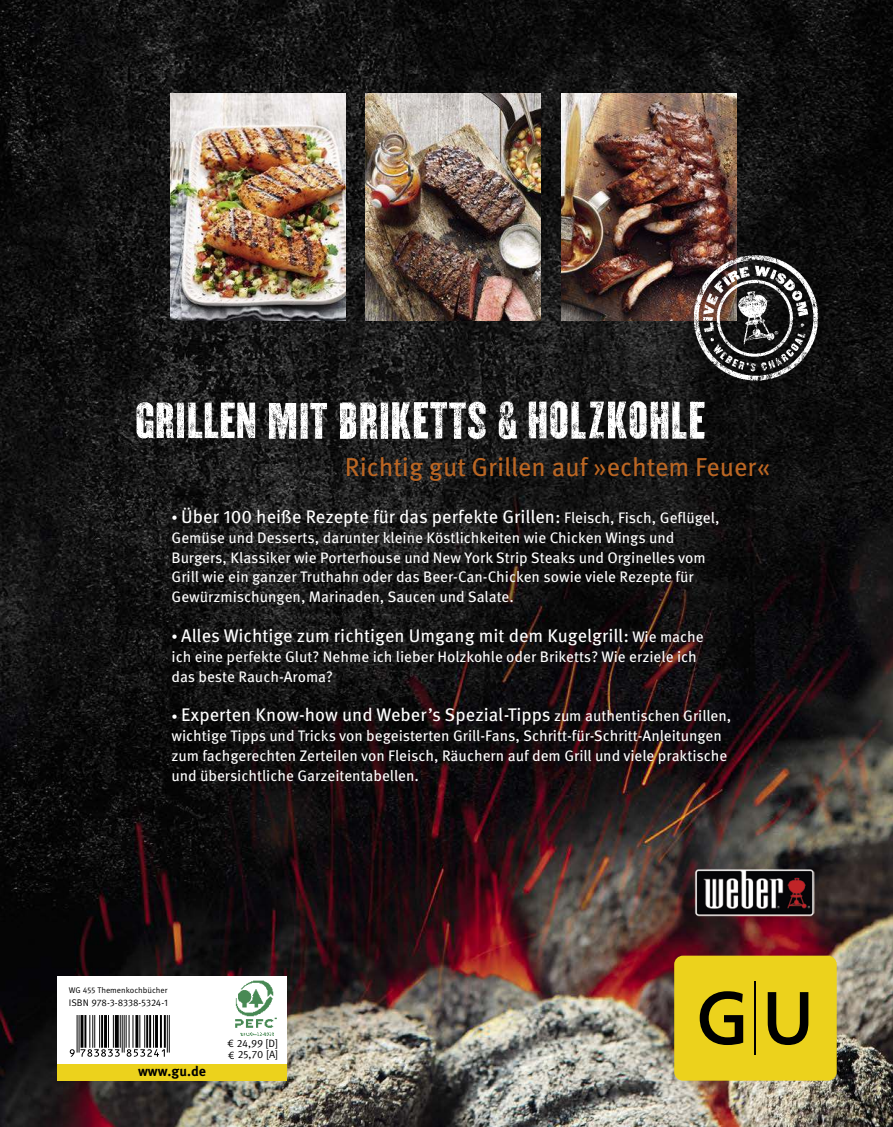
<style>
.page{position:relative;width:893px;height:1127px;background:#fff}
.page>*{position:absolute;margin:0;border:0;box-sizing:border-box;transform-origin:0 0}
.t1{font:25.95px "Meta OT";color:#bb6623}
.t2{font:18.3px "Meta OT";color:#fff}
.t3{font:15.3px/19.8px "Meta OT";color:#fff}
.t4{font:700 13.95px "Meta OT";color:#000}
.t5{font:10.65px/11.7px "Meta OT Norm";letter-spacing:-.01em;color:#000}
.t6{font:9.6px "Meta OT Norm";letter-spacing:-.01em;color:#000}
.t7{font:8.25px "Meta OT Norm";color:#000}
.s1{font-size:12.15px}
.s2{font-size:15.3px}
</style>
<div class="page">
<img style="left:0;top:0;width:893px;height:1127px">
<img style="left:170px;top:94px;width:175px;height:227px">
<img style="left:561px;top:94px;width:175px;height:227px">
<img style="left:366px;top:94px;width:175px;height:227px">
<img style="left:691px;top:253px;width:130px;height:129px">
<img style="left:135px;top:401px;width:124px;height:40px">
<img style="left:267px;top:400px;width:62px;height:39px">
<img style="left:333px;top:400px;width:159px;height:41px">
<img style="left:497px;top:397px;width:22px;height:45px">
<img style="left:523px;top:401px;width:190px;height:43px">
<img style="left:695px;top:868px;width:120px;height:48px">
<div style="left:57px;top:976px;width:230px;height:104px;background:#fff"></div>
<div style="left:674px;top:955px;width:163px;height:125px;background:#ecd21c;border-radius:9px"></div>
<svg style="left:700px;top:991px;width:43px;height:54px"></svg>
<svg style="left:768px;top:992px;width:40px;height:53px"></svg>
<hr style="left:755px;top:981px;width:1px;height:74px;background:#000">
<hr style="left:169px;top:1015px;width:1px;height:37px;background:#000">
<hr style="left:167px;top:1015px;width:1px;height:37px;background:#000">
<hr style="left:164px;top:1015px;width:2px;height:33px;background:#000">
<hr style="left:160px;top:1015px;width:2px;height:33px;background:#000">
<hr style="left:155px;top:1015px;width:3px;height:33px;background:#000">
<hr style="left:153px;top:1015px;width:1px;height:33px;background:#000">
<hr style="left:149px;top:1015px;width:2px;height:33px;background:#000">
<hr style="left:146px;top:1015px;width:2px;height:33px;background:#000">
<hr style="left:144px;top:1015px;width:1px;height:33px;background:#000">
<hr style="left:139px;top:1015px;width:1px;height:33px;background:#000">
<hr style="left:135px;top:1015px;width:3px;height:33px;background:#000">
<hr style="left:132px;top:1015px;width:1px;height:33px;background:#000">
<hr style="left:129px;top:1015px;width:1px;height:33px;background:#000">
<hr style="left:126px;top:1015px;width:1px;height:33px;background:#000">
<hr style="left:124px;top:1015px;width:1px;height:37px;background:#000">
<hr style="left:122px;top:1015px;width:1px;height:37px;background:#000">
<hr style="left:120px;top:1015px;width:1px;height:33px;background:#000">
<svg style="left:115px;top:1015px;width:4px;height:33px"></svg>
<hr style="left:113px;top:1015px;width:1px;height:33px;background:#000">
<hr style="left:108px;top:1015px;width:1px;height:33px;background:#000">
<hr style="left:104px;top:1015px;width:3px;height:33px;background:#000">
<hr style="left:101px;top:1015px;width:2px;height:33px;background:#000">
<hr style="left:99px;top:1015px;width:1px;height:33px;background:#000">
<hr style="left:94px;top:1015px;width:1px;height:33px;background:#000">
<hr style="left:92px;top:1015px;width:1px;height:33px;background:#000">
<hr style="left:89px;top:1015px;width:1px;height:33px;background:#000">
<hr style="left:84px;top:1015px;width:2px;height:33px;background:#000">
<hr style="left:81px;top:1015px;width:2px;height:33px;background:#000">
<hr style="left:79px;top:1015px;width:1px;height:37px;background:#000">
<hr style="left:77px;top:1015px;width:1px;height:37px;background:#000">
<svg style="left:70px;top:1049px;width:95px;height:8px"></svg>
<img style="left:235px;top:980px;width:42px;height:56px">
<div style="left:57px;top:1064px;width:230px;height:16px;background:#ecd21c"></div>
<h1 class="t1" style="left:345px;top:454px;width:427px">Richtig gut Grillen auf »echtem Feuer«</h1>
<p class="t2" style="left:172px;top:507px;width:550px"><span class="s1">•</span> Über 100 heiße Rezepte für das perfekte Grillen: <span class="s2">Fleisch, Fisch, Geflügel,</span></p>
<p class="t3" style="left:172px;top:528px;width:536px">Gemüse und Desserts, darunter kleine Köstlichkeiten wie Chicken Wings und Burgers, Klassiker wie Porterhouse und New York Strip Steaks und Orginelles vom Grill wie ein ganzer Truthahn oder das Beer-Can-Chicken sowie viele Rezepte für Gewürzmischungen, Marinaden, Saucen und Salate.</p>
<p class="t2" style="left:172px;top:626px;width:534px"><span class="s1">•</span> Alles Wichtige zum richtigen Umgang mit dem Kugelgrill: <span class="s2">Wie mache</span></p>
<p class="t3" style="left:172px;top:647px;width:527px">ich eine perfekte Glut? Nehme ich lieber Holzkohle oder Briketts? Wie erziele ich das beste Rauch-Aroma?</p>
<p class="t2" style="left:172px;top:706px;width:561px"><span class="s1">•</span> Experten Know-how und Weber’s Spezial-Tipps <span class="s2">zum authentischen Grillen,</span></p>
<p class="t3" style="left:172px;top:726px;width:557px">wichtige Tipps und Tricks von begeisterten Grill-Fans, Schritt-für-Schritt-Anleitungen zum fachgerechten Zerteilen von Fleisch, Räuchern auf dem Grill und viele praktische und übersichtliche Garzeitentabellen.</p>
<p class="t7" style="left:69px;top:986px;width:100px">WG 455 Themenkochbücher</p>
<p class="t6" style="left:69px;top:999px;width:101px">ISBN 978-3-8338-5324-1</p>
<p class="t4" style="left:138px;top:1065px;width:69px">www.gu.de</p>
<p class="t5" style="left:227px;top:1038px;width:53px">€ 24,99 [D] € 25,70 [A]</p>
</div>
